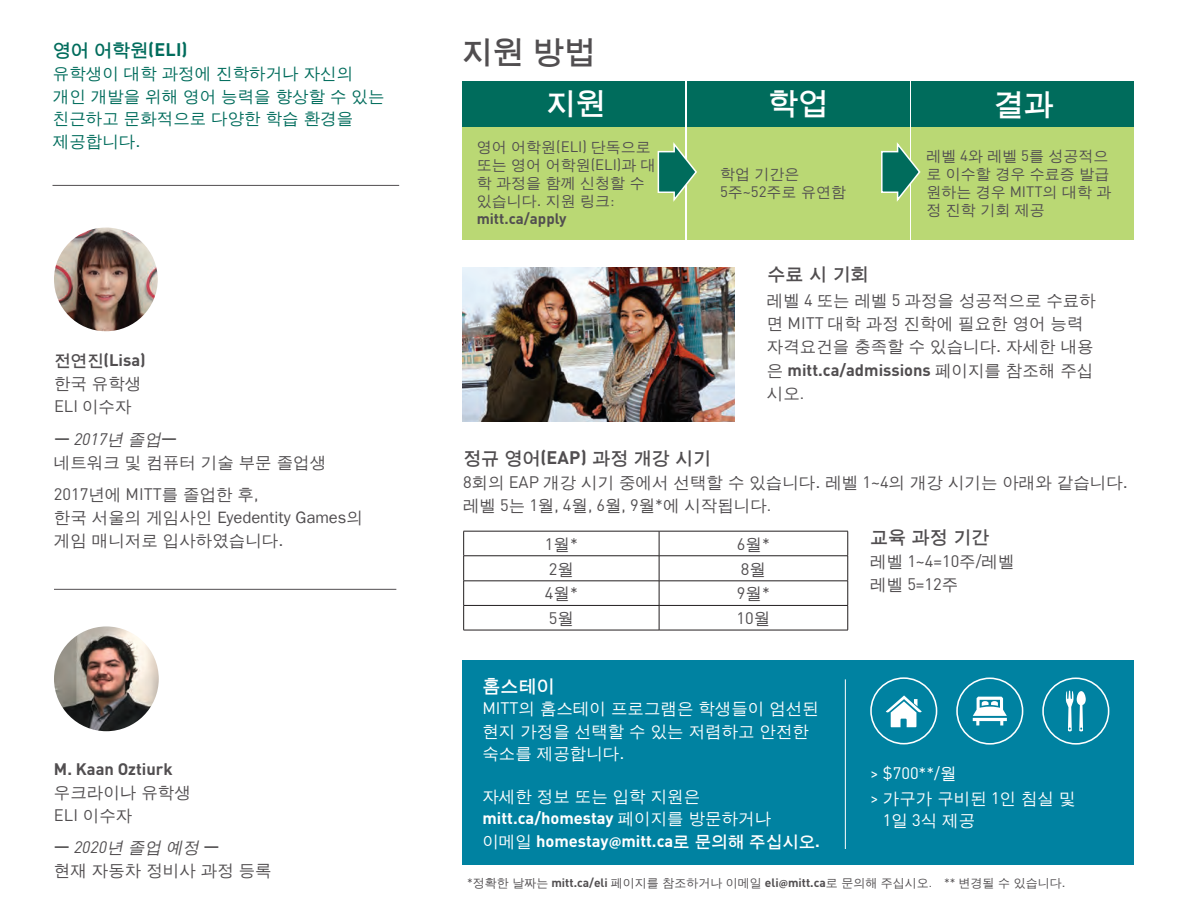
<style>
.page{position:relative;width:1188px;height:918px;background:#fff}
.page>*{position:absolute;margin:0;border:0;box-sizing:border-box;transform-origin:0 0}
.t1{font:700 31.2px "Un Dotum";color:#514e50}
.t2{font:700 30px "Un Dotum";color:#fff}
.t3{font:700 18px "Un Dotum";color:#514e50}
.t4{font:700 18px "Un Dotum";color:#006c5c}
.t5{font:700 18px "Un Dotum";color:#fff}
.t6{font:16.5px/23.2px "Un Dotum";color:#514e50}
.t7{font:16.5px/22.5px "Un Dotum";color:#fff}
.t8{font:16.5px/23.2px "DINOT";color:#514e50}
.t9{font:16.5px/22.5px "Un Dotum";color:#006c5c}
.t10{font:700 16.5px/22.5px "DINOT";color:#fff}
.t11{font:700 16.5px "DINOT";color:#514e50}
.t12{font:16.5px "DINOT";color:#fff}
.t13{font:italic 16.5px "DINOT";color:#514e50}
.t14{font:15px/18px "Un Dotum";color:#514e50}
.t15{font:700 15px "DINOT";color:#514e50}
.t16{font:12px "Un Dotum";color:#514e50}
.s1{font-family:"DINOT"}
.s2{font-family:"Un Dotum"}
.s3{font-weight:500;font-style:normal}
.s4{font-family:"DINOT";font-weight:500}
.s5{font-family:"DINOT";font-style:italic}
.s6{font-style:italic}
.s7{font-family:"Un Dotum";font-weight:400}
.s8{font-family:"Myriad Pro"}
.s9{font-family:"DINOT";font-weight:700}
.s10{font-family:"Myriad Pro";font-weight:700}
</style>
<div class="page">
<div style="left:462px;top:660px;width:672px;height:205px;background:#0082a1"></div>
<hr style="left:52px;top:185px;width:347px;height:1px;background:#514e50">
<hr style="left:54px;top:589px;width:342px;height:1px;background:#514e50">
<hr style="left:845px;top:679px;width:1px;height:170px;background:#fff">
<img style="left:54px;top:228px;width:104px;height:103px;border-radius:52px">
<img style="left:54px;top:626px;width:105px;height:105px;border-radius:52px">
<svg style="left:886px;top:695px;width:36px;height:32px"></svg>
<div style="left:870px;top:677px;width:67px;height:67px;border:2px solid #fff;border-radius:50%"></div>
<svg style="left:1066px;top:691px;width:20px;height:40px"></svg>
<div style="left:1042px;top:677px;width:67px;height:68px;border:2px solid #fff;border-radius:50%"></div>
<div style="left:956px;top:677px;width:67px;height:68px;border:2px solid #fff;border-radius:50%"></div>
<svg style="left:973px;top:697px;width:34px;height:28px"></svg>
<div style="left:912px;top:81px;width:222px;height:158px;background:#bad874"></div>
<div style="left:462px;top:81px;width:222px;height:158px;background:#bad874"></div>
<div style="left:912px;top:81px;width:222px;height:46px;background:#006c5c"></div>
<div style="left:462px;top:81px;width:222px;height:46px;background:#006c5c"></div>
<div style="left:687px;top:81px;width:222px;height:158px;background:#bad874"></div>
<div style="left:687px;top:81px;width:222px;height:46px;background:#006c5c"></div>
<svg style="left:657px;top:142px;width:40px;height:62px"></svg>
<svg style="left:881px;top:142px;width:40px;height:62px"></svg>
<img style="left:462px;top:268px;width:273px;height:153px">
<hr style="left:463px;top:531px;width:196px;height:1px;background:#231f20">
<hr style="left:659px;top:531px;width:189px;height:1px;background:#231f20">
<hr style="left:463px;top:556px;width:196px;height:1px;background:#231f20">
<hr style="left:659px;top:556px;width:189px;height:1px;background:#231f20">
<hr style="left:463px;top:581px;width:196px;height:1px;background:#231f20">
<hr style="left:659px;top:581px;width:189px;height:1px;background:#231f20">
<hr style="left:463px;top:605px;width:196px;height:1px;background:#231f20">
<svg style="left:463px;top:531px;width:1px;height:99px"></svg>
<hr style="left:659px;top:605px;width:189px;height:1px;background:#231f20">
<svg style="left:659px;top:531px;width:1px;height:99px"></svg>
<svg style="left:848px;top:531px;width:1px;height:99px"></svg>
<hr style="left:463px;top:630px;width:196px;height:1px;background:#231f20">
<hr style="left:659px;top:630px;width:189px;height:1px;background:#231f20">
<p class="t4" style="left:53px;top:39px;width:136px">영어 어학원<span class="s1">(ELI)</span></p>
<p class="t9" style="left:53px;top:62px;width:333px">유학생이 대학 과정에 진학하거나 자신의 개인 개발을 위해 영어 능력을 향상할 수 있는 친근하고 문화적으로 다양한 학습 환경을 제공합니다.</p>
<p class="t11" style="left:54px;top:349px;width:93px"><span class="s2">전연진</span>(Lisa)</p>
<p class="t6" style="left:54px;top:372px;width:89px">한국 유학생</p>
<p class="t8" style="left:54px;top:395px;width:79px">ELI <span class="s2">이수자</span></p>
<p class="t13" style="left:54px;top:428px;width:125px"><span class="s3">—</span> 2017<span class="s2">년 졸업</span><span class="s3">—</span></p>
<p class="t6" style="left:54px;top:450px;width:274px">네트워크 및 컴퓨터 기술 부문 졸업생</p>
<p class="t8" style="left:54px;top:482px;width:206px">2017<span class="s2">년에</span> MITT<span class="s2">를 졸업한 후</span>,</p>
<p class="t6" style="left:54px;top:506px;width:310px">한국 서울의 게임사인 Eyedentity Games의 게임 매니저로 입사하였습니다.</p>
<p class="t11" style="left:54px;top:758px;width:120px">M. Kaan Oztiurk</p>
<p class="t6" style="left:54px;top:780px;width:138px">우크라이나 유학생</p>
<p class="t8" style="left:54px;top:803px;width:80px">ELI <span class="s2">이수자</span></p>
<p class="t6" style="left:54px;top:836px;width:219px"><span class="s4">—</span> <span class="s5">2020</span><span class="s6">년 졸업 예정</span><span class="s4">—<br></span>현재 자동차 정비사 과정 등록</p>
<h1 class="t1" style="left:461px;top:32px;width:136px">지원 방법</h1>
<h2 class="t2" style="left:546px;top:84px;width:61px">지원</h2>
<h2 class="t2" style="left:768px;top:84px;width:61px">학업</h2>
<h2 class="t2" style="left:994px;top:85px;width:61px">결과</h2>
<p class="t14" style="left:477px;top:138px;width:181px">영어 어학원<span class="s1">(ELI)</span> 단독으로 또는 영어 어학원<span class="s1">(ELI)</span>과 대 학 과정을 함께 신청할 수 있습니다. 지원 링크<span class="s1">:</span></p>
<p class="t15" style="left:477px;top:209px;width:91px">mitt.ca/apply</p>
<p class="t14" style="left:720px;top:165px;width:128px">학업 기간은<br><span class="s1">5</span>주<span class="s1">~52</span>주로 유연함</p>
<p class="t3" style="left:768px;top:263px;width:102px">수료 시 기회</p>
<p class="t14" style="left:926px;top:147px;width:187px">레벨 <span class="s1">4</span>와 레벨 <span class="s1">5</span>를 성공적으 로 이수할 경우 수료증 발급 원하는 경우 <span class="s1">MITT</span>의 대학 과 정 진학 기회 제공</p>
<p class="t6" style="left:767px;top:288px;width:331px">레벨 <span class="s1">4</span> 또는 레벨 <span class="s1">5</span> 과정을 성공적으로 수료하 면 <span class="s1">MITT</span> 대학 과정 진학에 필요한 영어 능력 자격요건을 충족할 수 있습니다. 자세한 내용</p>
<p class="t11" style="left:767px;top:359px;width:328px"><span class="s7">은</span> mitt.ca/admissions <span class="s7">페이지를 참조해 주십</span></p>
<p class="t6" style="left:767px;top:381px;width:39px">시오<span class="s1">.</span></p>
<p class="t3" style="left:463px;top:447px;width:249px">정규 영어<span class="s1">(EAP)</span> 과정 개강 시기</p>
<p class="t6" style="left:463px;top:470px;width:666px"><span class="s1">8</span>회의 <span class="s1">EAP</span> 개강 시기 중에서 선택할 수 있습니다. 레벨 <span class="s1">1~4</span>의 개강 시기는 아래와 같습니다. 레벨 <span class="s1">5</span>는 <span class="s1">1</span>월<span class="s1">, 4</span>월<span class="s1">, 6</span>월<span class="s1">, 9</span>월<span class="s1">*</span>에 시작됩니다<span class="s1">.</span></p>
<p class="t8" style="left:545px;top:532px;width:34px">1<span class="s2">월</span>*</p>
<p class="t8" style="left:737px;top:532px;width:34px">6<span class="s2">월</span>*</p>
<p class="t8" style="left:549px;top:557px;width:27px">2<span class="s2">월</span></p>
<p class="t8" style="left:741px;top:557px;width:27px">8<span class="s2">월</span></p>
<p class="t8" style="left:545px;top:582px;width:34px">4<span class="s2">월</span>*</p>
<p class="t8" style="left:737px;top:582px;width:34px">9<span class="s2">월</span>*</p>
<p class="t8" style="left:549px;top:606px;width:27px">5<span class="s2">월</span></p>
<p class="t8" style="left:737px;top:606px;width:35px">10<span class="s2">월</span></p>
<p class="t3" style="left:870px;top:526px;width:120px">교육 과정 기간</p>
<p class="t8" style="left:870px;top:549px;width:146px"><span class="s2">레벨</span> 1~4=10<span class="s2">주</span>/<span class="s2">레벨 레벨</span> 5=12<span class="s2">주</span></p>
<p class="t5" style="left:482px;top:674px;width:73px">홈스테이</p>
<p class="t7" style="left:482px;top:697px;width:338px"><span class="s1">MITT</span>의 홈스테이 프로그램은 학생들이 엄선된 현지 가정을 선택할 수 있는 저렴하고 안전한 숙소를 제공합니다.</p>
<p class="t7" style="left:482px;top:785px;width:219px">자세한 정보 또는 입학 지원은</p>
<p class="t10" style="left:482px;top:807px;width:339px">mitt.ca/homestay <span class="s7">페이지를 방문하거나 이메일</span> homestay<span class="s8">@</span>mitt.ca<span class="s2">로 문의해 주십시오</span>.</p>
<p class="t12" style="left:870px;top:762px;width:88px">&gt; $700**/<span class="s2">월</span></p>
<p class="t7" style="left:883px;top:787px;width:194px;text-indent:-13px"><span class="s1">&gt;</span> 가구가 구비된 <span class="s1">1</span>인 침실 및<br><span class="s1">1</span>일 <span class="s1">3</span>식 제공</p>
<p class="t16" style="left:467px;top:875px;width:600px"><span class="s1">*</span>정확한 날짜는 <span class="s9">mitt.ca/eli</span> 페이지를 참조하거나 이메일 <span class="s9">eli</span><span class="s10">@</span><span class="s9">mitt.ca</span>로 문의해 주십시오<span class="s1">. **</span> 변경될 수 있습니다.</p>
</div>
